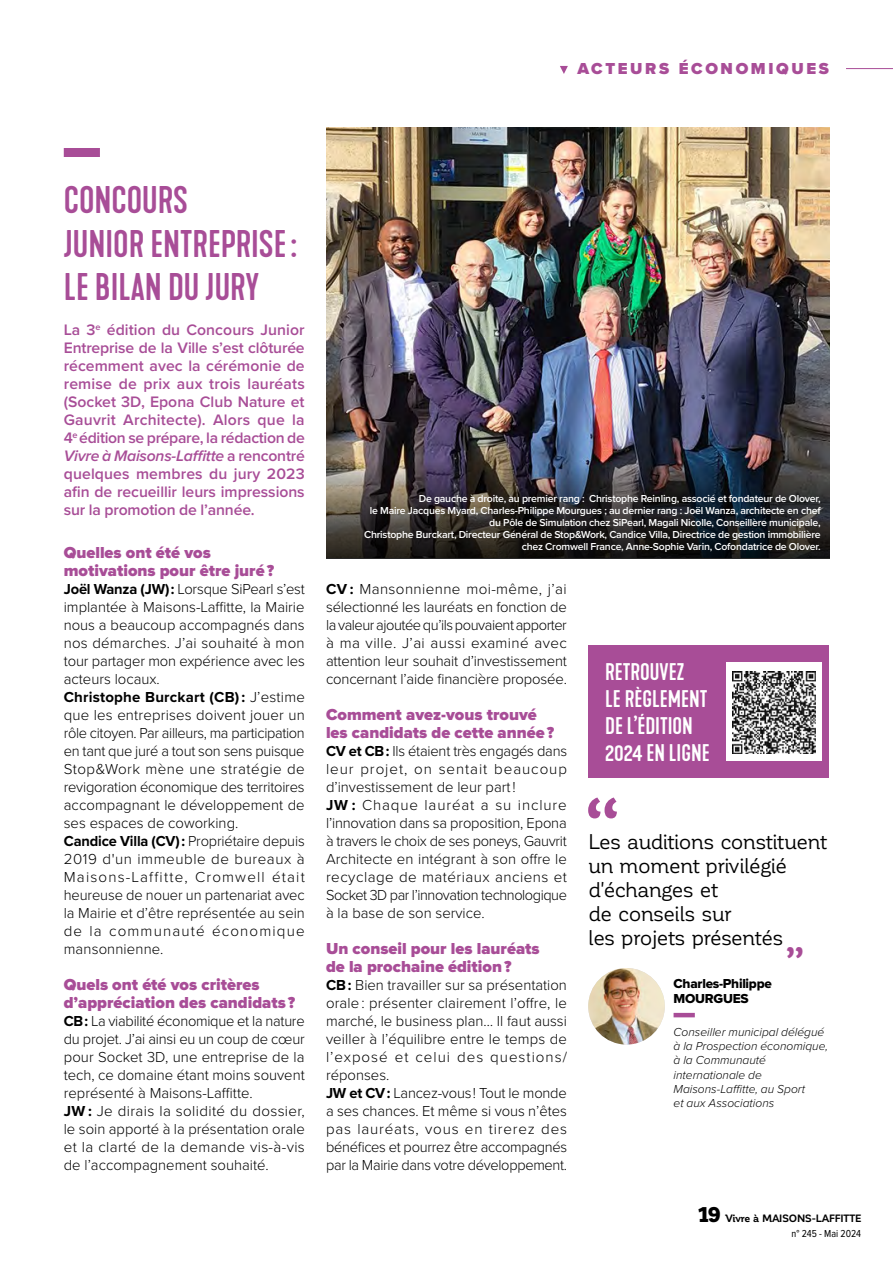
<style>
.page{position:relative;width:893px;height:1263px;background:#fff}
.page>*{position:absolute;margin:0;border:0;box-sizing:border-box;transform-origin:0 0}
.t1{font:500 36px/43.2px "Kapra Neue";color:#a84d97}
.t2{font:900 34.2px "Corporative";color:#a84d97}
.t3{font:500 22.5px/27px "Kapra Neue";color:#fff}
.t4{font:21px/24px "Corporative";letter-spacing:-.025em;color:#000}
.t5{font:900 16.5px/18px "Proxima Nova";color:#a84d97}
.t6{font:900 16.5px "Proxima Nova";letter-spacing:.16em;color:#a84d97}
.t7{font:600 15.75px/18px "Proxima Nova";letter-spacing:-.005em;color:#a84d97;text-align:justify}
.t8{font:300 15px/18px "Proxima Nova";color:#000}
.t9{font:13.5px/15px "Proxima Nova Extrabld";letter-spacing:-.02em;color:#000}
.t10{font:italic 300 12px/14.2px "Proxima Nova";color:#000}
.t11{font:600 10.5px/12px "Proxima Nova";letter-spacing:-.02em;color:#fff;text-align:right}
.t12{font:700 10.5px "Corporative";letter-spacing:-.015em;color:#000}
.t13{font:10.5px "Proxima Nova Cond";color:#000}
.s1{font-style:italic}
.s2{font-weight:700}
.s3{font-weight:900;font-size:21px}
</style>
<div class="page">
<svg style="left:560px;top:66px;width:8px;height:8px"></svg>
<hr style="left:846px;top:68px;width:47px;height:1px;background:#a84d97">
<div style="left:64px;top:148px;width:36px;height:9px;background:#a84d97"></div>
<img style="left:326px;top:128px;width:503px;height:259px">
<img style="left:326px;top:387px;width:503px;height:171px">
<svg style="left:588px;top:797px;width:29px;height:21px"></svg>
<hr style="left:674px;top:1013px;width:21px;height:4px;background:#a84d97">
<img style="left:588px;top:968px;width:77px;height:76px;border-radius:38px">
<div style="left:588px;top:646px;width:241px;height:132px;background:#a84d97"></div>
<div style="left:726px;top:663px;width:96px;height:98px;background:#fff"></div>
<img style="left:732px;top:671px;width:83px;height:83px">
<p class="t6" style="left:577px;top:56px;width:253px">ACTEURS ÉCONOMIQUES</p>
<h1 class="t1" style="left:64px;top:180px;width:234px">CONCOURS<br>JUNIOR ENTREPRISE:<br>LE BILAN DU JURY</h1>
<p class="t7" style="left:64px;top:320px;width:243px">La 3<sup>e</sup> édition du Concours Junior Entreprise de la Ville s’est clôturée récemment avec la cérémonie de remise de prix aux trois lauréats (Socket 3D, Epona Club Nature et Gauvrit Architecte). Alors que la 4<sup>e</sup> édition se prépare, la rédaction de <span class="s1">Vivre à Maisons-Laffitte</span> a rencontré quelques membres du jury 2023 afin de recueillir leurs impressions sur la promotion de l’année.</p>
<p class="t5" style="left:64px;top:543px;width:212px">Quelles ont été vos motivations pour être juré ?</p>
<p class="t8" style="left:64px;top:579px;width:243px"><span class="s2">Joël Wanza (JW) :</span> Lorsque SiPearl s’est implantée à Maisons-Laffitte, la Mairie nous a beaucoup accompagnés dans nos démarches. J’ai souhaité à mon tour partager mon expérience avec les acteurs locaux.<br><span class="s2">Christophe Burckart (CB) :</span> J’estime que les entreprises doivent jouer un rôle citoyen. Par ailleurs, ma participation en tant que juré a tout son sens puisque Stop&amp;Work mène une stratégie de revigoration économique des territoires accompagnant le développement de ses espaces de coworking.<br><span class="s2">Candice Villa (CV) :</span> Propriétaire depuis 2019 d'un immeuble de bureaux à Maisons-Laffitte, Cromwell était heureuse de nouer un partenariat avec la Mairie et d’être représentée au sein de la communauté économique mansonnienne.</p>
<p class="t5" style="left:64px;top:975px;width:233px">Quels ont été vos critères d’appréciation des candidats ?</p>
<p class="t8" style="left:64px;top:1011px;width:243px"><span class="s2">CB :</span> La viabilité économique et la nature du projet. J’ai ainsi eu un coup de cœur pour Socket 3D, une entreprise de la tech, ce domaine étant moins souvent représenté à Maisons-Laffitte.<br><span class="s2">JW :</span> Je dirais la solidité du dossier, le soin apporté à la présentation orale et la clarté de la demande vis-à-vis de l’accompagnement souhaité.</p>
<p class="t11" style="left:364px;top:492px;width:458px">De gauche à droite, au premier rang : Christophe Reinling, associé et fondateur de Olover,<br>le Maire Jacques Myard, Charles-Philippe Mourgues ; au dernier rang : Joël Wanza, architecte en chef du Pôle de Simulation chez SiPearl, Magali Nicolle, Conseillère municipale,<br>Christophe Burckart, Directeur Général de Stop&amp;Work, Candice Villa, Directrice de gestion immobilière chez Cromwell France, Anne-Sophie Varin, Cofondatrice de Olover.</p>
<p class="t8" style="left:326px;top:579px;width:242px;text-align:justify"><span class="s2">CV :</span> Mansonnienne moi-même, j’ai sélectionné les lauréats en fonction de la valeur ajoutée qu’ils pouvaient apporter à ma ville. J’ai aussi examiné avec attention leur souhait d’investissement concernant l’aide financière proposée.</p>
<p class="t5" style="left:326px;top:705px;width:230px">Comment avez-vous trouvé les candidats de cette année ?</p>
<p class="t8" style="left:326px;top:741px;width:243px"><span class="s2">CV et CB :</span> Ils étaient très engagés dans leur projet, on sentait beaucoup d’investissement de leur part !<br><span class="s2">JW :</span> Chaque lauréat a su inclure l’innovation dans sa proposition, Epona à travers le choix de ses poneys, Gauvrit Architecte en intégrant à son offre le recyclage de matériaux anciens et Socket 3D par l’innovation technologique à la base de son service.</p>
<p class="t5" style="left:326px;top:939px;width:215px">Un conseil pour les lauréats de la prochaine édition ?</p>
<p class="t8" style="left:326px;top:975px;width:243px"><span class="s2">CB :</span> Bien travailler sur sa présentation orale : présenter clairement l’offre, le marché, le business plan… Il faut aussi veiller à l’équilibre entre le temps de l’exposé et celui des questions/ réponses.<br><span class="s2">JW et CV :</span> Lancez-vous ! Tout le monde a ses chances. Et même si vous n’êtes pas lauréats, vous en tirerez des bénéfices et pourrez être accompagnés par la Mairie dans votre développement.</p>
<h3 class="t3" style="left:605px;top:659px;width:106px">RETROUVEZ<br>LE RÈGLEMENT<br>DE L’ÉDITION<br>2024 EN LIGNE</h3>
<h3 class="t4" style="left:588px;top:830px;width:240px">Les auditions constituent un moment privilégié d'échanges et<br>de conseils sur<br>les projets présentés</h3>
<h2 class="t2" style="left:785px;top:941px;width:20px">”</h2>
<p class="t9" style="left:674px;top:976px;width:100px">Charles-Philippe<br>MOURGUES</p>
<p class="t10" style="left:674px;top:1024px;width:156px">Conseiller municipal délégué à la Prospection économique, à la Communauté internationale de<br>Maisons-Laffitte, au Sport<br>et aux Associations</p>
<p class="t12" style="left:699px;top:1212px;width:164px"><span class="s3">19</span> Vivre à MAISONS-LAFFITTE</p>
<p class="t13" style="left:791px;top:1228px;width:71px">n° 245 - Mai 2024</p>
</div>
